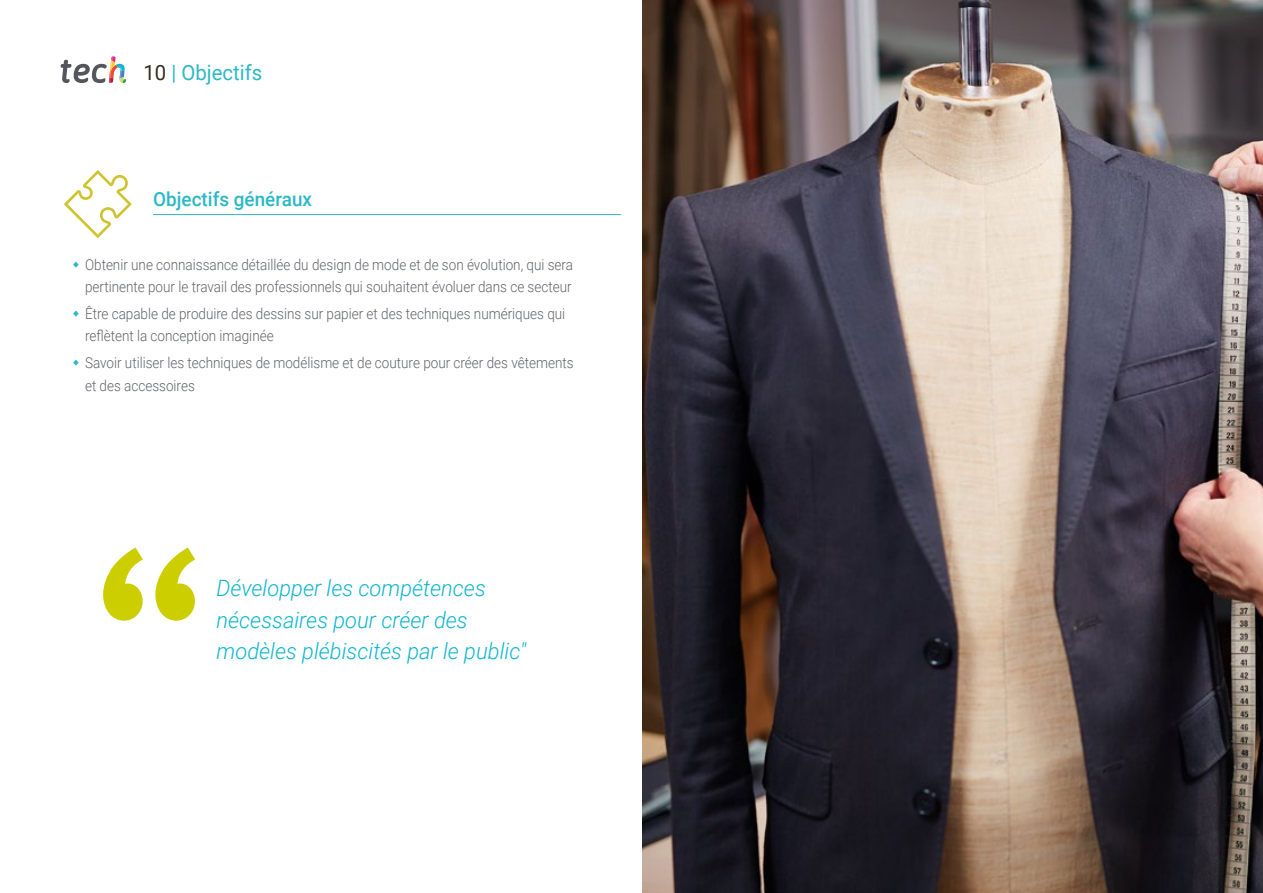
<style>
.page{position:relative;width:1263px;height:893px;background:#fff}
.page>*{position:absolute;margin:0;border:0;box-sizing:border-box;transform-origin:0 0}
.t1{font:italic 300 22.5px/31.5px "Roboto";color:#0fb6cf}
.t2{font:21px "Roboto";color:#2db8c5}
.t3{font:500 19.5px "Roboto";color:#2db8c5}
.t4{font:300 15px/22.5px "Roboto";color:#61646a;scale:.9 1}
.s1{color:#312e20}
</style>
<div class="page">
<hr style="left:153px;top:214px;width:468px;height:1px;background:#2db8c5">
<svg style="left:64px;top:170px;width:68px;height:68px"></svg>
<img style="left:642px;top:0;width:621px;height:893px">
<svg style="left:61px;top:56px;width:65px;height:27px"></svg>
<svg style="left:103px;top:547px;width:92px;height:74px"></svg>
<h2 class="t2" style="left:144px;top:57px;width:120px"><span class="s1">10</span> | Objectifs</h2>
<h3 class="t3" style="left:153px;top:185px;width:160px">Objectifs généraux</h3>
<p class="t4" style="left:85px;top:253px;width:544px">Obtenir une connaissance détaillée du design de mode et de son évolution, qui sera pertinente pour le travail des professionnels qui souhaitent évoluer dans ce secteur</p>
<p class="t4" style="left:85px;top:302px;width:535px">Être capable de produire des dessins sur papier et des techniques numériques qui reflètent la conception imaginée</p>
<p class="t4" style="left:85px;top:351px;width:544px">Savoir utiliser les techniques de modélisme et de couture pour créer des vêtements et des accessoires</p>
<h1 class="t1" style="left:216px;top:572px;width:311px">Développer les compétences nécessaires pour créer des modèles plébiscités par le public"</h1>
</div>
